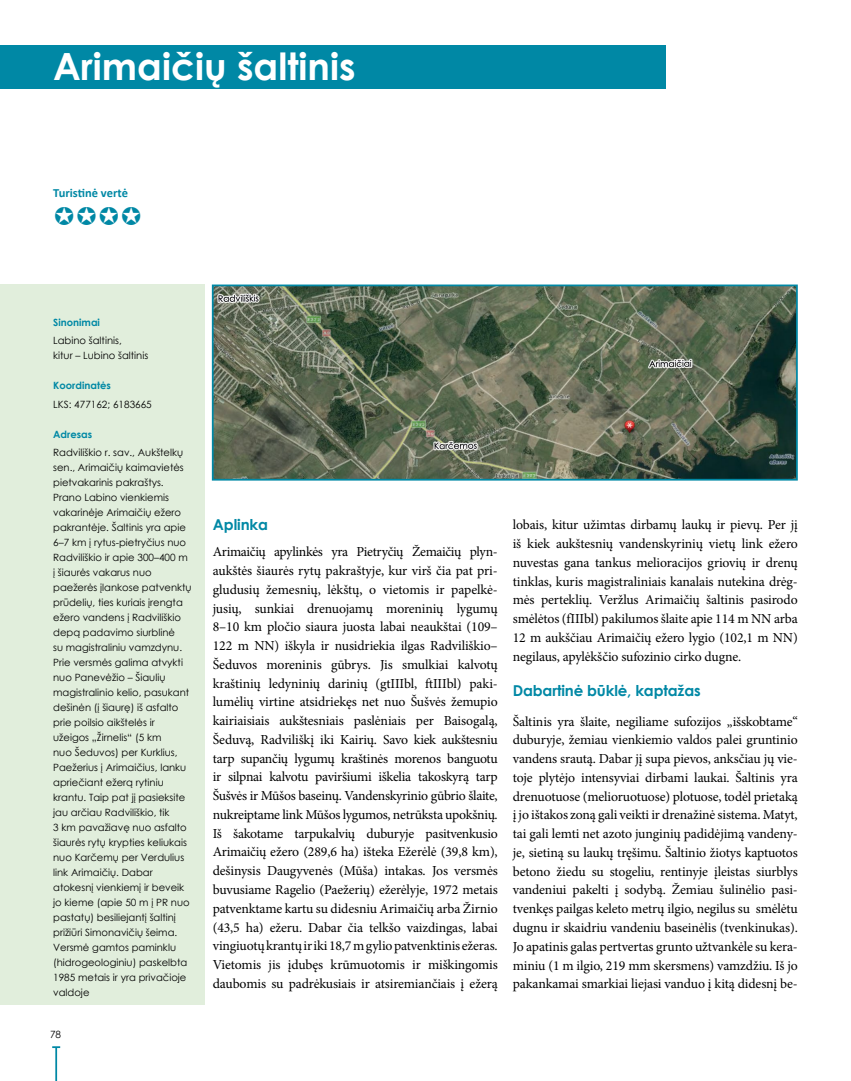
<style>
.page{position:relative;width:851px;height:1081px;background:#fff}
.page>*{position:absolute;margin:0;border:0;box-sizing:border-box;transform-origin:0 0}
.t1{font:700 37.5px "Century Gothic";color:#fff}
.t2{font:700 15px "Century Gothic";letter-spacing:-.01em;color:#0088a5}
.t3{font:13.75px/18.8px "Minion Pro";letter-spacing:-.01em;color:#000;text-align:justify}
.t4{font:700 12.5px "Calibri";color:#0088a5}
.t5{font:10px/15px "Century Gothic";color:#000}
.t6{font:700 10px "Century Gothic";color:#0088a5}
</style>
<div class="page">
<div style="left:0;top:284px;width:205px;height:721px;background:#e1eedc"></div>
<hr style="left:55px;top:1047px;width:2px;height:34px;background:#0088a5">
<svg style="left:52px;top:1046px;width:8px;height:2px"></svg>
<div style="left:0;top:45px;width:665px;height:44px;background:#0088a5"></div>
<img style="left:215px;top:287px;width:579px;height:190px">
<div style="left:212px;top:284px;width:585px;height:196px;border:2px solid #0088a5"></div>
<h1 class="t1" style="left:53px;top:38px;width:304px">Arimaičių šaltinis</h1>
<p class="t4" style="left:53px;top:184px;width:76px">Turistinė vertė</p>
<p class="t6" style="left:53px;top:314px;width:48px">Sinonimai</p>
<p class="t5" style="left:53px;top:333px;width:97px">Labino šaltinis,<br>kitur – Lubino šaltinis</p>
<p class="t6" style="left:53px;top:378px;width:59px">Koordinatės</p>
<p class="t5" style="left:53px;top:396px;width:100px">LKS: 477162; 6183665</p>
<p class="t6" style="left:53px;top:426px;width:40px">Adresas</p>
<p class="t5" style="left:53px;top:445px;width:140px">Radviliškio r. sav., Aukštelkų sen., Arimaičių kaimavietės pietvakarinis pakraštys.<br>Prano Labino vienkiemis vakarinėje Arimaičių ežero pakrantėje. Šaltinis yra apie<br>6–7 km į rytus-pietryčius nuo<br>Radviliškio ir apie 300–400 m į šiaurės vakarus nuo paežerės įlankose patvenktų prūdelių, ties kuriais įrengta ežero vandens į Radviliškio depą padavimo siurblinė<br>su magistraliniu vamzdynu.<br>Prie versmės galima atvykti nuo Panevėžio – Šiaulių magistralinio kelio, pasukant dešinėn (į šiaurę) iš asfalto prie poilsio aikštelės ir užeigos „Žirnelis“ (5 km<br>nuo Šeduvos) per Kurklius,<br>Paežerius į Arimaičius, lanku apriečiant ežerą rytiniu krantu. Taip pat jį pasieksite jau arčiau Radviliškio, tik<br>3 km pavažiavę nuo asfalto šiaurės rytų krypties keliukais nuo Karčemų per Verdulius link Arimaičių. Dabar atokesnį vienkiemį ir beveik jo kieme (apie 50 m į PR nuo pastatų) besiliejantį šaltinį prižiūri Simonavičių šeima.<br>Versmė gamtos paminklu (hidrogeologiniu) paskelbta<br>1985 metais ir yra privačioje valdoje</p>
<p class="t5" style="left:50px;top:1026px;width:13px">78</p>
<p class="t2" style="left:213px;top:514px;width:57px">Aplinka</p>
<p class="t3" style="left:213px;top:542px;width:286px">Arimaičių apylinkės yra Pietryčių Žemaičių plyn&shy;aukštės šiaurės rytų pakraštyje, kur virš čia pat pri&shy;gludusių žemesnių, lėkštų, o vietomis ir papelkė&shy;jusių, sunkiai drenuojamų moreninių lygumų 8–10 km pločio siaura juosta labai neaukštai (109– 122 m NN) iškyla ir nusidriekia ilgas Radviliškio– Šeduvos moreninis gūbrys. Jis smulkiai kalvotų kraštinių ledyninių darinių (gtIIIbl, ftIIIbl) paki&shy;lumėlių virtine atsidriekęs net nuo Šušvės žemupio kairiaisiais aukštesniais paslėniais per Baisogalą, Šeduvą, Radviliškį iki Kairių. Savo kiek aukštesniu tarp supančių lygumų kraštinės morenos banguotu ir silpnai kalvotu paviršiumi iškelia takoskyrą tarp Šušvės ir Mūšos baseinų. Vandenskyrinio gūbrio šlaite, nukreiptame link Mūšos lygumos, netrūksta upokšnių.<br>Iš šakotame tarpukalvių duburyje pasitvenkusio Arimaičių ežero (289,6 ha) išteka Ežerėlė (39,8 km), dešinysis Daugyvenės (Mūša) intakas. Jos versmės buvusiame Ragelio (Paežerių) ežerėlyje, 1972 metais patvenktame kartu su didesniu Arimaičių arba Žirnio (43,5 ha) ežeru. Dabar čia telkšo vaizdingas, labai vingiuotų krantų ir iki 18,7 m gylio patvenktinis ežeras.<br>Vietomis jis įdubęs krūmuotomis ir miškingomis daubomis su padrėkusiais ir atsiremiančiais į ežerą</p>
<p class="t3" style="left:512px;top:516px;width:286px">lobais, kitur užimtas dirbamų laukų ir pievų. Per jį iš kiek aukštesnių vandenskyrinių vietų link ežero nuvestas gana tankus melioracijos griovių ir drenų tinklas, kuris magistraliniais kanalais nutekina drėg&shy;mės perteklių. Veržlus Arimaičių šaltinis pasirodo smėlėtos (fIIIbl) pakilumos šlaite apie 114 m NN arba 12 m aukščiau Arimaičių ežero lygio (102,1 m NN) negilaus, apylėkščio sufozinio cirko dugne.</p>
<p class="t2" style="left:512px;top:679px;width:189px">Dabartinė būklė, kaptažas</p>
<p class="t3" style="left:512px;top:712px;width:286px">Šaltinis yra šlaite, negiliame sufozijos „išskobtame“ duburyje, žemiau vienkiemio valdos palei gruntinio vandens srautą. Dabar jį supa pievos, anksčiau jų vie&shy;toje plytėjo intensyviai dirbami laukai. Šaltinis yra drenuotuose (melioruotuose) plotuose, todėl prietaką į jo ištakos zoną gali veikti ir drenažinė sistema. Matyt, tai gali lemti net azoto junginių padidėjimą vandeny&shy;je, sietiną su laukų tręšimu. Šaltinio žiotys kaptuotos betono žiedu su stogeliu, rentinyje įleistas siurblys vandeniui pakelti į sodybą. Žemiau šulinėlio pasi&shy;tvenkęs pailgas keleto metrų ilgio, negilus su smėlėtu dugnu ir skaidriu vandeniu baseinėlis (tvenkinukas).<br>Jo apatinis galas pertvertas grunto užtvankėle su kera&shy;miniu (1 m ilgio, 219 mm skersmens) vamzdžiu. Iš jo pakankamai smarkiai liejasi vanduo į kitą didesnį be-</p>
</div>
